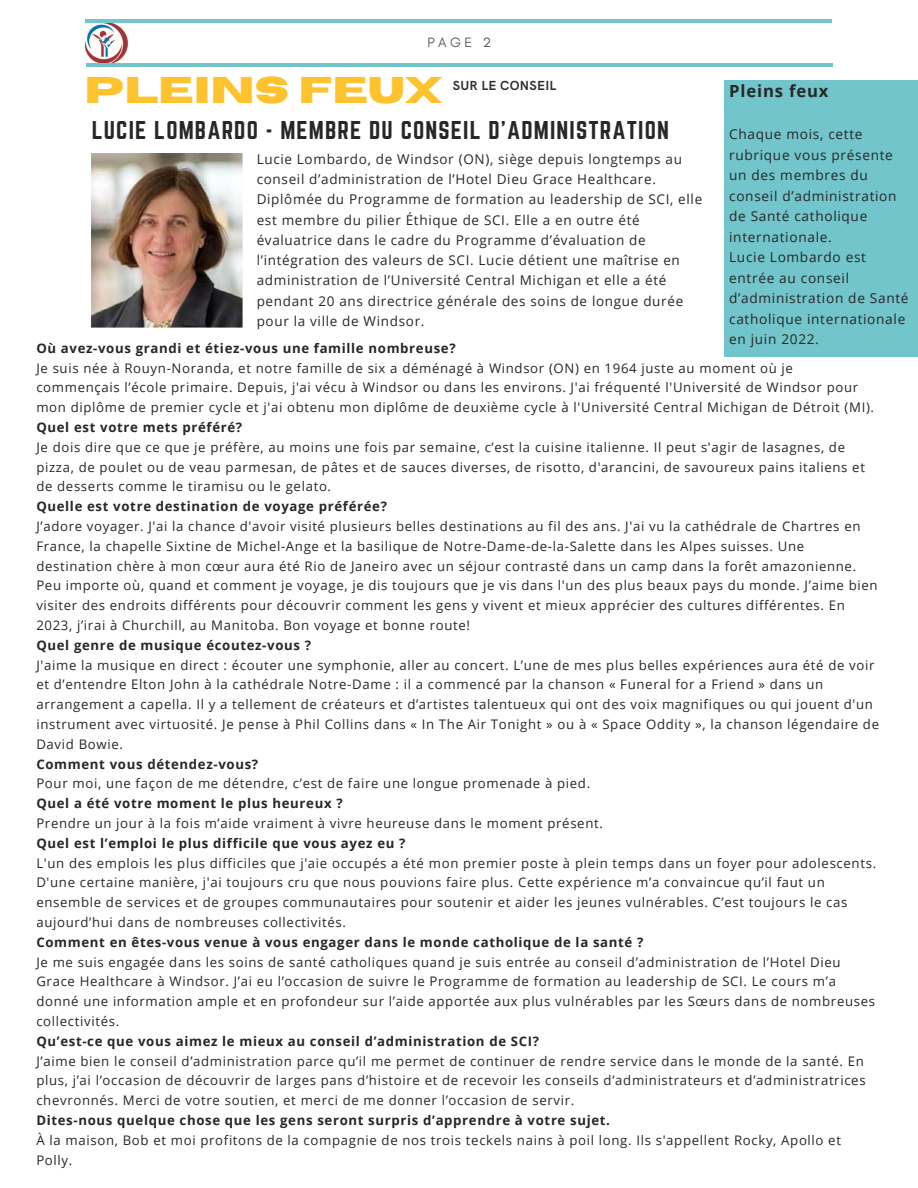
<style>
.page{position:relative;width:918px;height:1188px;background:#fff}
.page>*{position:absolute;margin:0;border:0;box-sizing:border-box;transform-origin:0 0}
.t1{font:700 37.05px "Horizon";color:#fdc32f}
.t2{font:22.5px "Norwester";letter-spacing:.05em;color:#272727}
.t3{font:700 16.65px "Open Sans";letter-spacing:.05em;color:#272727}
.t4{font:13.8px "Glacial Indifference";color:#595959}
.t5{font:13.65px/20.5px "Open Sans";letter-spacing:.05em;color:#272727}
.t6{font:13.5px/20.2px "Open Sans";letter-spacing:.05em;color:#272727}
.t7{font:13.2px/19.8px "Open Sans";letter-spacing:.05em;color:#272727}
.t8{font:700 13.2px "Open Sans";letter-spacing:.05em;color:#272727}
.t9{font:700 13.2px "HK Grotesk";letter-spacing:.02em;color:#303030}
</style>
<div class="page">
<img style="left:86px;top:23px;width:43px;height:40px">
<div style="left:725px;top:80px;width:193px;height:277px;background:#72c5cb"></div>
<hr style="left:86px;top:19px;width:746px;height:3px;background:#72c5cb">
<hr style="left:86px;top:63px;width:746px;height:3px;background:#72c5cb">
<img style="left:92px;top:153px;width:151px;height:174px">
<p class="t4" style="left:427px;top:34px;width:65px">PAGE 2</p>
<h1 class="t1" style="left:85px;top:72px;width:359px">PLEINS FEUX</h1>
<p class="t9" style="left:453px;top:78px;width:105px">SUR LE CONSEIL</p>
<p class="t3" style="left:729px;top:80px;width:101px">Pleins feux</p>
<p class="t5" style="left:729px;top:124px;width:181px">Chaque mois, cette rubrique vous présente un des membres du conseil d’administration de Santé catholique internationale.<br>Lucie Lombardo est entrée au conseil d’administration de Santé catholique internationale en juin 2022.</p>
<h2 class="t2" style="left:92px;top:116px;width:579px">LUCIE LOMBARDO - MEMBRE DU CONSEIL D’ADMINISTRATION</h2>
<p class="t6" style="left:257px;top:149px;width:447px">Lucie Lombardo, de Windsor (ON), siège depuis longtemps au conseil d’administration de l’Hotel Dieu Grace Healthcare.<br>Diplômée du Programme de formation au leadership de SCI, elle est membre du pilier Éthique de SCI. Elle a en outre été évaluatrice dans le cadre du Programme d’évaluation de l’intégration des valeurs de SCI. Lucie détient une maîtrise en administration de l’Université Central Michigan et elle a été pendant 20 ans directrice générale des soins de longue durée pour la ville de Windsor.</p>
<p class="t8" style="left:36px;top:339px;width:421px">Où avez-vous grandi et étiez-vous une famille nombreuse?</p>
<p class="t7" style="left:36px;top:358px;width:839px">Je suis née à Rouyn-Noranda, et notre famille de six a déménagé à Windsor (ON) en 1964 juste au moment où je commençais l’école primaire. Depuis, j'ai vécu à Windsor ou dans les environs. J'ai fréquenté l'Université de Windsor pour mon diplôme de premier cycle et j'ai obtenu mon diplôme de deuxième cycle à l'Université Central Michigan de Détroit (MI).</p>
<p class="t8" style="left:36px;top:418px;width:207px">Quel est votre mets préféré?</p>
<p class="t7" style="left:36px;top:437px;width:830px">Je dois dire que ce que je préfère, au moins une fois par semaine, c’est la cuisine italienne. Il peut s'agir de lasagnes, de pizza, de poulet ou de veau parmesan, de pâtes et de sauces diverses, de risotto, d'arancini, de savoureux pains italiens et de desserts comme le tiramisu ou le gelato.</p>
<p class="t8" style="left:36px;top:497px;width:352px">Quelle est votre destination de voyage préférée?</p>
<p class="t7" style="left:36px;top:516px;width:843px">J’adore voyager. J'ai la chance d'avoir visité plusieurs belles destinations au fil des ans. J'ai vu la cathédrale de Chartres en France, la chapelle Sixtine de Michel-Ange et la basilique de Notre-Dame-de-la-Salette dans les Alpes suisses. Une destination chère à mon cœur aura été Rio de Janeiro avec un séjour contrasté dans un camp dans la forêt amazonienne.<br>Peu importe où, quand et comment je voyage, je dis toujours que je vis dans l'un des plus beaux pays du monde. J’aime bien visiter des endroits différents pour découvrir comment les gens y vivent et mieux apprécier des cultures différentes. En 2023, j’irai à Churchill, au Manitoba. Bon voyage et bonne route!</p>
<p class="t8" style="left:36px;top:636px;width:276px">Quel genre de musique écoutez-vous ?</p>
<p class="t7" style="left:36px;top:655px;width:844px">J'aime la musique en direct : écouter une symphonie, aller au concert. L’une de mes plus belles expériences aura été de voir et d’entendre Elton John à la cathédrale Notre-Dame : il a commencé par la chanson « Funeral for a Friend » dans un arrangement a capella. Il y a tellement de créateurs et d’artistes talentueux qui ont des voix magnifiques ou qui jouent d'un instrument avec virtuosité. Je pense à Phil Collins dans « In The Air Tonight » ou à « Space Oddity », la chanson légendaire de David Bowie.</p>
<p class="t8" style="left:36px;top:755px;width:223px">Comment vous détendez-vous?</p>
<p class="t7" style="left:36px;top:773px;width:555px">Pour moi, une façon de me détendre, c’est de faire une longue promenade à pied.</p>
<p class="t8" style="left:36px;top:794px;width:308px">Quel a été votre moment le plus heureux ?</p>
<p class="t7" style="left:36px;top:813px;width:568px">Prendre un jour à la fois m’aide vraiment à vivre heureuse dans le moment présent.</p>
<p class="t8" style="left:36px;top:834px;width:371px">Quel est l’emploi le plus difficile que vous ayez eu ?</p>
<p class="t7" style="left:36px;top:853px;width:841px">L'un des emplois les plus difficiles que j'aie occupés a été mon premier poste à plein temps dans un foyer pour adolescents.<br>D'une certaine manière, j'ai toujours cru que nous pouvions faire plus. Cette expérience m’a convaincue qu’il faut un ensemble de services et de groupes communautaires pour soutenir et aider les jeunes vulnérables. C’est toujours le cas aujourd’hui dans de nombreuses collectivités.</p>
<p class="t8" style="left:36px;top:933px;width:609px">Comment en êtes-vous venue à vous engager dans le monde catholique de la santé ?</p>
<p class="t7" style="left:36px;top:952px;width:840px">Je me suis engagée dans les soins de santé catholiques quand je suis entrée au conseil d’administration de l’Hotel Dieu Grace Healthcare à Windsor. J’ai eu l’occasion de suivre le Programme de formation au leadership de SCI. Le cours m’a donné une information ample et en profondeur sur l’aide apportée aux plus vulnérables par les Sœurs dans de nombreuses collectivités.</p>
<p class="t8" style="left:36px;top:1032px;width:504px">Qu’est-ce que vous aimez le mieux au conseil d’administration de SCI?</p>
<p class="t7" style="left:36px;top:1051px;width:831px">J’aime bien le conseil d’administration parce qu’il me permet de continuer de rendre service dans le monde de la santé. En plus, j’ai l’occasion de découvrir de larges pans d’histoire et de recevoir les conseils d’administrateurs et d’administratrices chevronnés. Merci de votre soutien, et merci de me donner l’occasion de servir.</p>
<p class="t8" style="left:36px;top:1111px;width:575px">Dites-nous quelque chose que les gens seront surpris d’apprendre à votre sujet.</p>
<p class="t7" style="left:36px;top:1130px;width:806px">À la maison, Bob et moi profitons de la compagnie de nos trois teckels nains à poil long. Ils s'appellent Rocky, Apollo et<br>Polly.</p>
</div>
